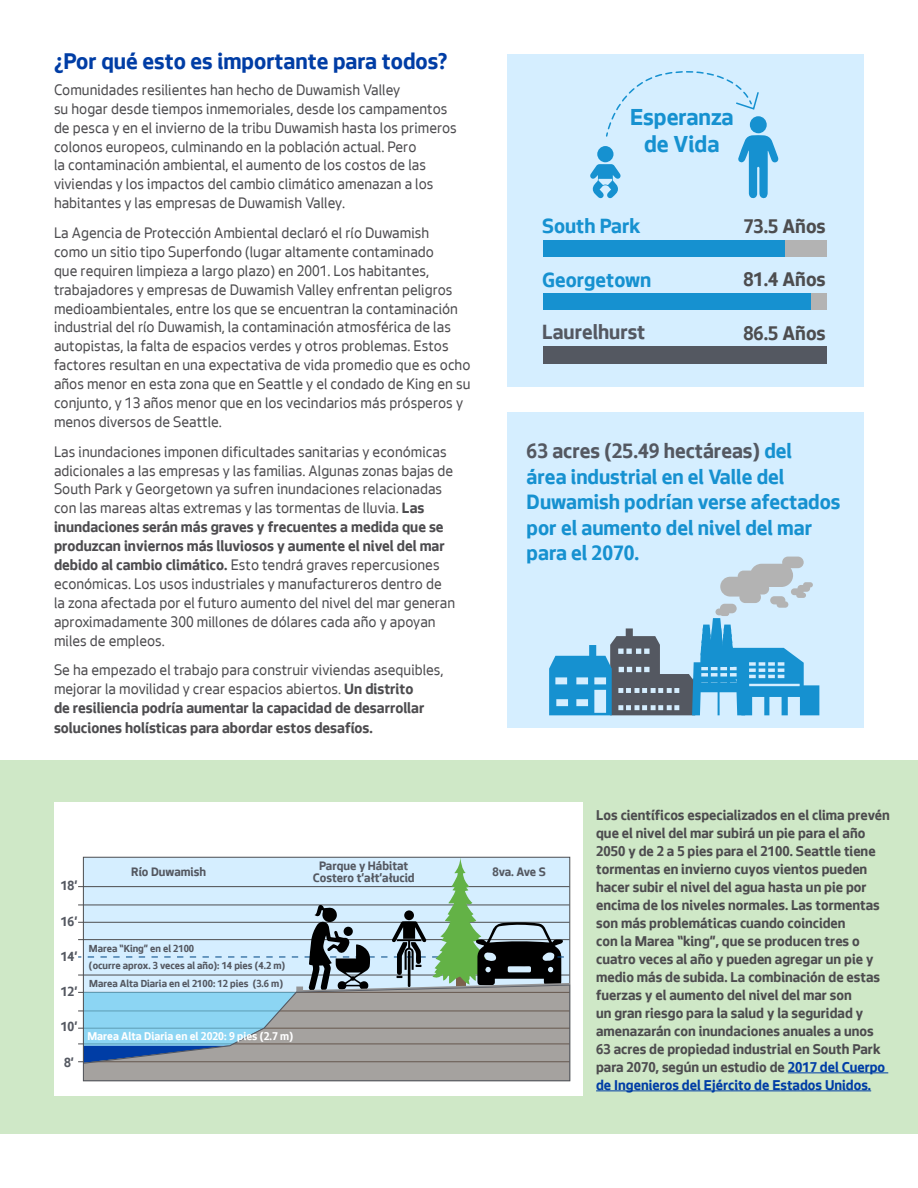
<style>
.page{position:relative;width:918px;height:1188px;background:#fff}
.page>*{position:absolute;margin:0;border:0;box-sizing:border-box;transform-origin:0 0}
.t1{font:700 24.45px/26.2px "Seattle Text";color:#1691d0;text-align:center}
.t2{font:700 24px "Seattle Text";color:#003da5}
.t3{font:700 21.9px/25.7px "Seattle Text";color:#1691d0}
.t4{font:700 21.75px "Seattle Text";color:#1691d0}
.t5{font:700 21.75px "Seattle Text";color:#545861}
.t6{font:700 20.85px "Seattle Text";color:#4d4d4f}
.t7{font:15.75px/18.9px "Seattle Text";color:#4d4c4f}
.t8{font:700 15.75px/19.2px "Seattle Text";color:#4d4c4f}
.t9{font:700 15px/18px "Seattle Text";color:#4d4c4f}
.t10{font:700 13.95px "Seattle Text";color:#545861}
.t11{font:700 12.9px/12.5px "Seattle Text";color:#545861;text-align:center}
.t12{font:700 11.85px "Seattle Text";color:#fff}
.t13{font:700 10.8px/17.7px "Seattle Text";color:#545861}
.s1{font-weight:700}
.s2{font-weight:400}
.s3{color:#545861}
.s4{color:#003da5}
</style>
<div class="page">
<div style="left:0;top:760px;width:918px;height:374px;background:#cfe8c7"></div>
<div style="left:508px;top:412px;width:356px;height:316px;background:#d5eeff"></div>
<div style="left:508px;top:54px;width:356px;height:332px;background:#d5eeff"></div>
<svg style="left:590px;top:71px;width:189px;height:128px"></svg>
<div style="left:543px;top:241px;width:283px;height:16px;background:#b3b3b3"></div>
<div style="left:543px;top:293px;width:283px;height:16px;background:#b3b3b3"></div>
<div style="left:543px;top:347px;width:283px;height:17px;background:#545861"></div>
<div style="left:543px;top:241px;width:242px;height:16px;background:#1691d0"></div>
<div style="left:543px;top:293px;width:267px;height:16px;background:#1691d0"></div>
<svg style="left:549px;top:557px;width:270px;height:158px"></svg>
<hr style="left:788px;top:1073px;width:100px;height:1px;background:#003da5">
<hr style="left:596px;top:1091px;width:275px;height:1px;background:#003da5">
<div style="left:54px;top:802px;width:528px;height:294px;background:#fff"></div>
<div style="left:83px;top:1064px;width:487px;height:17px;background:#a5a29f"></div>
<svg style="left:78px;top:857px;width:492px;height:207px;background:#a9bfc8"></svg>
<p class="t2" style="left:54px;top:45px;width:395px">¿Por qué esto es importante para todos?</p>
<p class="t7" style="left:54px;top:80px;width:404px">Comunidades resilientes han hecho de Duwamish Valley<br>su hogar desde tiempos inmemoriales, desde los campamentos de pesca y en el invierno de la tribu Duwamish hasta los primeros colonos europeos, culminando en la población actual. Pero<br>la contaminación ambiental, el aumento de los costos de las viviendas y los impactos del cambio climático amenazan a los habitantes y las empresas de Duwamish Valley.</p>
<p class="t7" style="left:54px;top:223px;width:418px">La Agencia de Protección Ambiental declaró el río Duwamish<br>como un sitio tipo Superfondo (lugar altamente contaminado<br>que requiren limpieza a largo plazo) en 2001. Los habitantes, trabajadores y empresas de Duwamish Valley enfrentan peligros medioambientales, entre los que se encuentran la contaminación industrial del río Duwamish, la contaminación atmosférica de las autopistas, la falta de espacios verdes y otros problemas. Estos factores resultan en una expectativa de vida promedio que es ocho años menor en esta zona que en Seattle y el condado de King en su conjunto, y 13 años menor que en los vecindarios más prósperos y menos diversos de Seattle.</p>
<p class="t7" style="left:54px;top:442px;width:403px">Las inundaciones imponen dificultades sanitarias y económicas adicionales a las empresas y las familias. Algunas zonas bajas de South Park y Georgetown ya sufren inundaciones relacionadas con las mareas altas extremas y las tormentas de lluvia. <span class="s1">Las inundaciones serán más graves y frecuentes a medida que se produzcan inviernos más lluviosos y aumente el nivel del mar debido al cambio climático.</span> Esto tendrá graves repercusiones económicas. Los usos industriales y manufactureros dentro de la zona afectada por el futuro aumento del nivel del mar generan aproximadamente 300 millones de dólares cada año y apoyan miles de empleos.</p>
<p class="t8" style="left:54px;top:660px;width:391px"><span class="s2">Se ha empezado el trabajo para construir viviendas asequibles, mejorar la movilidad y crear espacios abiertos.</span> Un distrito<br>de resiliencia podría aumentar la capacidad de desarrollar soluciones holísticas para abordar estos desafíos.</p>
<p class="t1" style="left:630px;top:103px;width:105px">Esperanza de Vida</p>
<p class="t4" style="left:542px;top:211px;width:100px">South Park</p>
<p class="t4" style="left:542px;top:265px;width:111px">Georgetown</p>
<p class="t5" style="left:542px;top:317px;width:105px">Laurelhurst</p>
<p class="t6" style="left:743px;top:212px;width:84px">73.5 Años</p>
<p class="t6" style="left:743px;top:265px;width:84px">81.4 Años</p>
<p class="t6" style="left:743px;top:319px;width:84px">86.5 Años</p>
<p class="t3" style="left:527px;top:437px;width:315px"><span class="s3">63 acres (25.49 hectáreas)</span> del<br>área industrial en el Valle del<br>Duwamish podrían verse afectados por el aumento del nivel del mar para el 2070.</p>
<p class="t10" style="left:61px;top:876px;width:18px">18’</p>
<p class="t10" style="left:61px;top:911px;width:18px">16’</p>
<p class="t10" style="left:61px;top:947px;width:18px">14’</p>
<p class="t10" style="left:61px;top:982px;width:18px">12’</p>
<p class="t10" style="left:61px;top:1017px;width:18px">10’</p>
<p class="t10" style="left:64px;top:1052px;width:11px">8’</p>
<p class="t11" style="left:131px;top:865px;width:76px">Río Duwamish</p>
<p class="t11" style="left:313px;top:859px;width:103px">Parque y Hábitat<br>Costero t’ałt’ałucid</p>
<p class="t11" style="left:492px;top:865px;width:55px">8va. Ave S</p>
<p class="t13" style="left:89px;top:939px;width:198px">Marea “King” en el 2100<br>(ocurre aprox. 3 veces al año): 14 pies (4.2 m)<br>Marea Alta Diaria en el 2100: 12 pies (3.6 m)</p>
<p class="t12" style="left:87px;top:1028px;width:207px">Marea Alta Diaria en el 2020: 9 pies (2.7 m)</p>
<p class="t9" style="left:596px;top:805px;width:295px">Los científicos especializados en el clima prevén que el nivel del mar subirá un pie para el año 2050 y de 2 a 5 pies para el 2100. Seattle tiene tormentas en invierno cuyos vientos pueden hacer subir el nivel del agua hasta un pie por encima de los niveles normales. Las tormentas son más problemáticas cuando coinciden<br>con la Marea “king”, que se producen tres o cuatro veces al año y pueden agregar un pie y medio más de subida. La combinación de estas fuerzas y el aumento del nivel del mar son<br>un gran riesgo para la salud y la seguridad y amenazarán con inundaciones anuales a unos 63 acres de propiedad industrial en South Park para 2070, según un estudio de <span class="s4">2017 del Cuerpo de Ingenieros del Ejército de Estados Unidos.</span></p>
</div>
